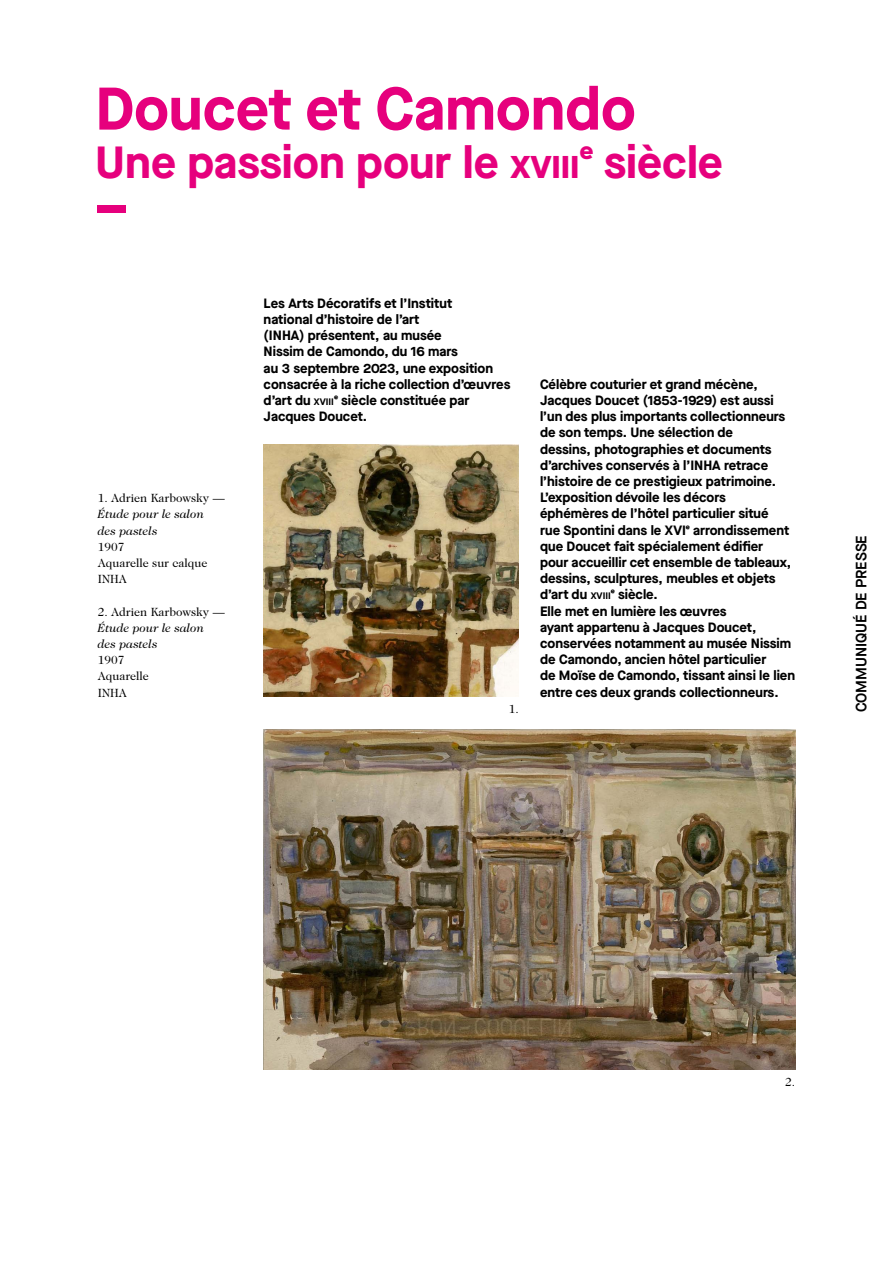
<style>
.page{position:relative;width:893px;height:1263px;background:#fff}
.page>*{position:absolute;margin:0;border:0;box-sizing:border-box;transform-origin:0 0}
.t1{font:700 60px "Maison Neue";color:#e6007d}
.t2{font:700 45px "Maison Neue";color:#e6007d}
.t3{font:600 15px "Maison Neue";color:#000}
.t4{font:700 13.5px/16.2px "Maison Neue";color:#000}
.t5{font:12px/16.2px "Caslon 224 Std";color:#000}
.t6{font:italic 12px/16.2px "Caslon 224 Std";color:#000}
.s1{font-weight:800;font-size:31.5px}
.s2{font-size:9.45px}
</style>
<div class="page">
<img style="left:264px;top:445px;width:255px;height:252px">
<img style="left:264px;top:729px;width:531px;height:340px">
<h1 class="t1" style="left:95px;top:66px;width:542px">Doucet et Camondo</h1>
<h2 class="t2" style="left:95px;top:130px;width:629px">Une passion pour le <span class="s1">xviii</span>e siècle</h2>
<h1 class="t1" style="left:95px;top:163px;width:35px">–</h1>
<p class="t5" style="left:98px;top:490px;width:128px">1. Adrien Karbowsky —</p>
<p class="t6" style="left:98px;top:506px;width:108px">Étude pour le salon des pastels</p>
<p class="t5" style="left:98px;top:539px;width:111px">1907<br>Aquarelle sur calque<br>INHA</p>
<p class="t5" style="left:98px;top:603px;width:128px">2. Adrien Karbowsky —</p>
<p class="t6" style="left:98px;top:620px;width:108px">Étude pour le salon des pastels</p>
<p class="t5" style="left:98px;top:652px;width:53px">1907<br>Aquarelle<br>INHA</p>
<p class="t4" style="left:264px;top:295px;width:248px">Les Arts Décoratifs et l’Institut<br>national d’histoire de l’art<br>(INHA) présentent, au musée<br>Nissim de Camondo, du 16 mars<br>au 3 septembre 2023, une exposition consacrée à la riche collection d’œuvres d’art du <span class="s2">XVIII</span>e siècle constituée par<br>Jacques Doucet.</p>
<p class="t5" style="left:509px;top:701px;width:12px">1.</p>
<p class="t4" style="left:540px;top:376px;width:257px">Célèbre couturier et grand mécène, Jacques Doucet (1853-1929) est aussi l’un des plus importants collectionneurs de son temps. Une sélection de<br>dessins, photographies et documents d’archives conservés à l’INHA retrace l’histoire de ce prestigieux patrimoine.<br>L’exposition dévoile les décors éphémères de l’hôtel particulier situé<br>rue Spontini dans le XVIe arrondissement que Doucet fait spécialement édifier pour accueillir cet ensemble de tableaux, dessins, sculptures, meubles et objets d’art du <span class="s2">XVIII</span>e siècle.<br>Elle met en lumière les œuvres<br>ayant appartenu à Jacques Doucet, conservées notamment au musée Nissim de Camondo, ancien hôtel particulier<br>de Moïse de Camondo, tissant ainsi le lien entre ces deux grands collectionneurs.</p>
<p class="t3" style="left:851px;top:712px;width:179px;rotate:-90deg">COMMUNIQUÉ DE PRESSE</p>
<p class="t5" style="left:785px;top:1073px;width:12px">2.</p>
</div>
